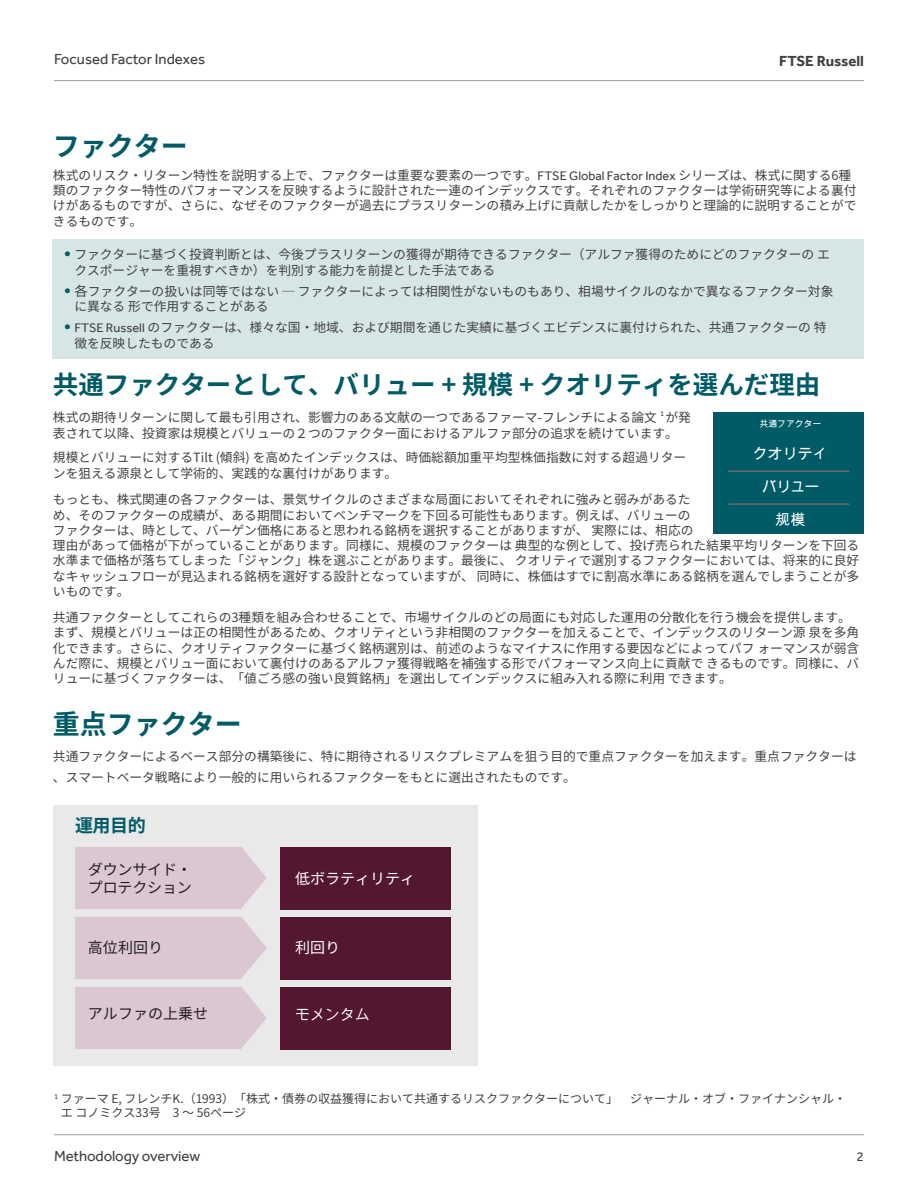
<style>
.page{position:relative;width:918px;height:1188px;background:#fff}
.page>*{position:absolute;margin:0;border:0;box-sizing:border-box;transform-origin:0 0}
.t1{font:700 27px "Source Han Sans JP";color:#005b67}
.t2{font:700 25.5px "Source Han Sans JP";color:#005b67}
.t3{font:700 18px "Source Han Sans JP";color:#005b67}
.t4{font:15px/18px "Source Han Sans JP";letter-spacing:-.005em;color:#231f20}
.t5{font:15px "Effra";color:#404040}
.t6{font:15px "Effra";letter-spacing:-.01em;color:#414141}
.t7{font:700 15px "Effra";color:#404040}
.t8{font:15px "Source Han Sans JP";color:#fff}
.t9{font:700 15px/32.7px "M Hei HKS";color:#fff;text-align:center}
.t10{font:500 15px "M Hei HKS";color:#fff}
.t11{font:13.5px "Effra";color:#404040}
.t12{font:12.75px/15.3px "Source Han Sans JP";color:#414141}
.t13{font:12px/14.4px "Source Han Sans JP";color:#404040}
.t14{font:700 9px "M Hei HKS";letter-spacing:-.015em;color:#fff}
.t15{font:7.5px "Effra";color:#404040}
.s1{font-family:"Effra"}
.s2{font-family:"M Hei HKS";font-weight:500;font-size:13.5px;color:#0a5d66}
.s3{font-size:13.5px}
</style>
<div class="page">
<div style="left:53px;top:805px;width:425px;height:261px;background:#e9e9e9"></div>
<div style="left:280px;top:847px;width:170px;height:62px;background:#531732"></div>
<div style="left:280px;top:917px;width:170px;height:62px;background:#531732"></div>
<div style="left:280px;top:987px;width:170px;height:62px;background:#531732"></div>
<div style="left:75px;top:847px;width:192px;height:62px;background:#dbc7d2"></div>
<div style="left:75px;top:917px;width:192px;height:62px;background:#dbc7d2"></div>
<div style="left:75px;top:987px;width:192px;height:62px;background:#dbc7d2"></div>
<div style="left:714px;top:412px;width:150px;height:121px;background:#005b67"></div>
<hr style="left:728px;top:471px;width:121px;height:1px;background:#696d6f">
<hr style="left:728px;top:503px;width:121px;height:2px;background:#696d6f">
<hr style="left:54px;top:1134px;width:810px;height:1px;background:#9d9d9d">
<hr style="left:54px;top:80px;width:810px;height:1px;background:#9d9d9d">
<div style="left:53px;top:239px;width:811px;height:119px;background:#d6e5e6"></div>
<p class="t5" style="left:54px;top:50px;width:153px">Focused Factor Indexes</p>
<p class="t7" style="left:779px;top:52px;width:86px">FTSE Russell</p>
<h1 class="t1" style="left:53px;top:131px;width:136px">ファクター</h1>
<p class="t12" style="left:53px;top:168px;width:805px">株式のリスク・リターン特性を説明する上で、ファクターは重要な要素の一つです。<span class="s1">FTSE Global Factor Index</span> シリーズは、株式に関する6種類のファクター特性のパフォーマンスを反映するように設計された一連のインデックスです。それぞれのファクターは学術研究等による裏付けがあるものですが、さらに、なぜそのファクターが過去にプラスリターンの積み上げに貢献したかをしっかりと理論的に説明することができるものです。</p>
<p class="t12" style="left:74px;top:247px;width:757px;text-indent:-14px"><span class="s2">‧</span>ファクターに基づく投資判断とは、今後プラスリターンの獲得が期待できるファクター（アルファ獲得のためにどのファクターの エクスポージャーを重視すべきか）を判別する能力を前提とした手法である</p>
<p class="t12" style="left:74px;top:284px;width:761px;text-indent:-13px"><span class="s2">‧</span><span class="s3">各</span>ファクターの扱いは同等ではない ─ ファクターによっては相関性がないものもあり、相場サイクルのなかで異なるファクター対象に異なる 形で作用することがある</p>
<p class="t12" style="left:74px;top:320px;width:754px;text-indent:-14px"><span class="s2">‧</span><span class="s1">FTSE Russell</span> のファクターは、様々な国・地域、および期間を通じた実績に基づくエビデンスに裏付けられた、共通ファクターの 特徴を反映したものである</p>
<h2 class="t2" style="left:53px;top:370px;width:769px">共通ファクターとして、バリュー + 規模 + クオリティを選んだ理由</h2>
<p class="t12" style="left:53px;top:410px;width:640px">株式の期待リターンに関して最も引用され、影響力のある文献の一つであるファーマ-フレンチによる論文 が発表されて以降、投資家は規模とバリューの２つのファクター面におけるアルファ部分の追求を続けています。</p>
<p class="t12" style="left:53px;top:450px;width:635px">規模とバリューに対するTilt (傾斜) を高めたインデックスは、時価総額加重平均型株価指数に対する超過リターンを狙える源泉として学術的、実践的な裏付けがあります。</p>
<p class="t12" style="left:53px;top:492px;width:808px">もっとも、株式関連の各ファクターは、景気サイクルのさまざまな局面においてそれぞれに強みと弱みがあるた<br>め、そのファクターの成績が、ある期間においてベンチマークを下回る可能性もあります。例えば、バリューの<br>ファクターは、時として、バーゲン価格にあると思われる銘柄を選択することがありますが、 実際には、相応の<br>理由があって価格が下がっていることがあります。同様に、規模のファクターは 典型的な例として、投げ売られた結果平均リターンを下回る水準まで価格が落ちてしまった「ジャンク」株を選ぶことがあります。最後に、 クオリティで選別するファクターにおいては、将来的に良好なキャッシュフローが見込まれる銘柄を選好する設計となっていますが、 同時に、株価はすでに割高水準にある銘柄を選んでしまうことが多いものです。</p>
<p class="t12" style="left:53px;top:610px;width:808px">共通ファクターとしてこれらの3種類を組み合わせることで、市場サイクルのどの局面にも対応した運用の分散化を行う機会を提供します。まず、規模とバリューは正の相関性があるため、クオリティという非相関のファクターを加えることで、インデックスのリターン源 泉を多角化できます。さらに、クオリティファクターに基づく銘柄選別は、前述のようなマイナスに作用する要因などによってパフ ォーマンスが弱含んだ際に、規模とバリュー面において裏付けのあるアルファ獲得戦略を補強する形でパフォーマンス向上に貢献で きるものです。同様に、バリューに基づくファクターは、「値ごろ感の強い良質銘柄」を選出してインデックスに組み入れる際に利用 できます。</p>
<p class="t15" style="left:660px;top:409px;width:6px">1</p>
<p class="t14" style="left:760px;top:417px;width:64px">共通ファクター</p>
<p class="t9" style="left:753px;top:436px;width:76px">クオリティ</p>
<p class="t9" style="left:762px;top:469px;width:59px">バリュー規模</p>
<h1 class="t1" style="left:53px;top:709px;width:190px">重点ファクター</h1>
<p class="t12" style="left:53px;top:746px;width:805px;line-height:21px">共通ファクターによるベース部分の構築後に、特に期待されるリスクプレミアムを狙う目的で重点ファクターを加えます。重点ファクターは、スマートベータ戦略により一般的に用いられるファクターをもとに選出されたものです。</p>
<h3 class="t3" style="left:75px;top:815px;width:72px">運用目的</h3>
<p class="t4" style="left:88px;top:861px;width:105px">ダウンサイド・プロテクション</p>
<p class="t4" style="left:88px;top:938px;width:77px">高位利回り</p>
<p class="t4" style="left:88px;top:1005px;width:122px">アルファの上乗せ</p>
<p class="t8" style="left:295px;top:870px;width:122px">低ボラティリティ</p>
<p class="t8" style="left:295px;top:939px;width:47px">利回り</p>
<p class="t10" style="left:295px;top:1003px;width:77px">モメンタム</p>
<p class="t13" style="left:61px;top:1092px;width:787px;text-indent:-7px"><sup>1</sup> ファーマ E, フレンチK.（1993）「株式・債券の収益獲得において共通するリスクファクターについて」　ジャーナル・オブ・ファイナンシャル・エ コノミクス33号　3 ～ 56ページ</p>
<p class="t6" style="left:54px;top:1147px;width:148px">Methodology overview</p>
<p class="t11" style="left:857px;top:1149px;width:9px">2</p>
</div>
